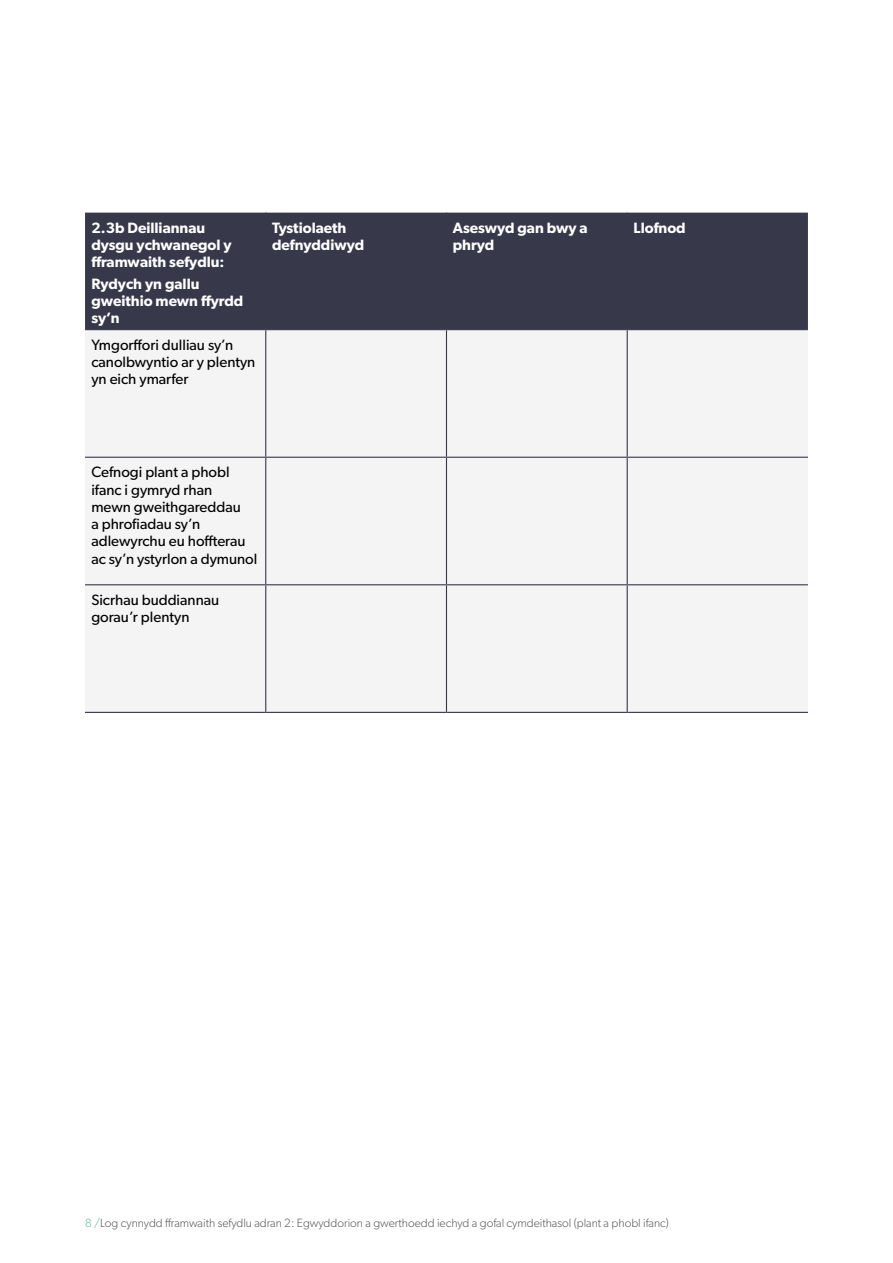
<style>
.page{position:relative;width:893px;height:1263px;background:#fff}
.page>*{position:absolute;margin:0;border:0;box-sizing:border-box;transform-origin:0 0}
.t1{font:15px/17.2px "Gibson";color:#000}
.t2{font:600 15px/17.2px "Gibson";color:#fff}
.t3{font:300 12px "Gibson";color:#575756}
.s1{color:#69bd9d}
</style>
<div class="page">
<div style="left:85px;top:213px;width:723px;height:116px;background:#37394b"></div>
<div style="left:85px;top:330px;width:723px;height:382px;background:#f4f4f4"></div>
<hr style="left:265px;top:213px;width:1px;height:116px;background:#37394b">
<hr style="left:446px;top:213px;width:1px;height:116px;background:#37394b">
<hr style="left:627px;top:213px;width:1px;height:116px;background:#37394b">
<hr style="left:85px;top:329px;width:181px;height:1px;background:#37394b">
<hr style="left:266px;top:329px;width:180px;height:1px;background:#37394b">
<hr style="left:265px;top:330px;width:1px;height:127px;background:#37394b">
<hr style="left:446px;top:329px;width:181px;height:1px;background:#37394b">
<hr style="left:446px;top:330px;width:1px;height:127px;background:#37394b">
<hr style="left:627px;top:329px;width:181px;height:1px;background:#37394b">
<hr style="left:627px;top:330px;width:1px;height:127px;background:#37394b">
<hr style="left:85px;top:457px;width:181px;height:1px;background:#37394b">
<hr style="left:266px;top:457px;width:180px;height:1px;background:#37394b">
<hr style="left:265px;top:458px;width:1px;height:126px;background:#37394b">
<hr style="left:446px;top:457px;width:181px;height:1px;background:#37394b">
<hr style="left:446px;top:458px;width:1px;height:126px;background:#37394b">
<hr style="left:627px;top:457px;width:181px;height:1px;background:#37394b">
<hr style="left:627px;top:458px;width:1px;height:126px;background:#37394b">
<hr style="left:85px;top:584px;width:181px;height:1px;background:#37394b">
<hr style="left:266px;top:584px;width:180px;height:1px;background:#37394b">
<hr style="left:265px;top:585px;width:1px;height:127px;background:#37394b">
<hr style="left:446px;top:584px;width:181px;height:1px;background:#37394b">
<hr style="left:446px;top:585px;width:1px;height:127px;background:#37394b">
<hr style="left:627px;top:584px;width:181px;height:1px;background:#37394b">
<hr style="left:627px;top:585px;width:1px;height:127px;background:#37394b">
<hr style="left:85px;top:712px;width:181px;height:1px;background:#37394b">
<hr style="left:266px;top:712px;width:180px;height:1px;background:#37394b">
<hr style="left:446px;top:712px;width:181px;height:1px;background:#37394b">
<hr style="left:627px;top:712px;width:181px;height:1px;background:#37394b">
<p class="t2" style="left:91px;top:219px;width:142px">2.3b Deilliannau dysgu ychwanegol y fframwaith sefydlu:</p>
<p class="t2" style="left:91px;top:275px;width:153px">Rydych yn gallu gweithio mewn ffyrdd sy’n</p>
<p class="t1" style="left:91px;top:336px;width:166px">Ymgorffori dulliau sy’n canolbwyntio ar y plentyn yn eich ymarfer</p>
<p class="t2" style="left:272px;top:219px;width:94px">Tystiolaeth defnyddiwyd</p>
<p class="t2" style="left:453px;top:219px;width:136px">Aseswyd gan bwy a phryd</p>
<p class="t2" style="left:634px;top:219px;width:54px">Llofnod</p>
<p class="t1" style="left:91px;top:463px;width:167px">Cefnogi plant a phobl ifanc i gymryd rhan<br>mewn gweithgareddau<br>a phrofiadau sy’n adlewyrchu eu hoffterau ac sy’n ystyrlon a dymunol</p>
<p class="t1" style="left:91px;top:591px;width:129px">Sicrhau buddiannau gorau’r plentyn</p>
<p class="t3" style="left:85px;top:1216px;width:585px"><span class="s1">8 /</span>Log cynnydd fframwaith sefydlu adran 2: Egwyddorion a gwerthoedd iechyd a gofal cymdeithasol (plant a phobl ifanc)</p>
</div>
